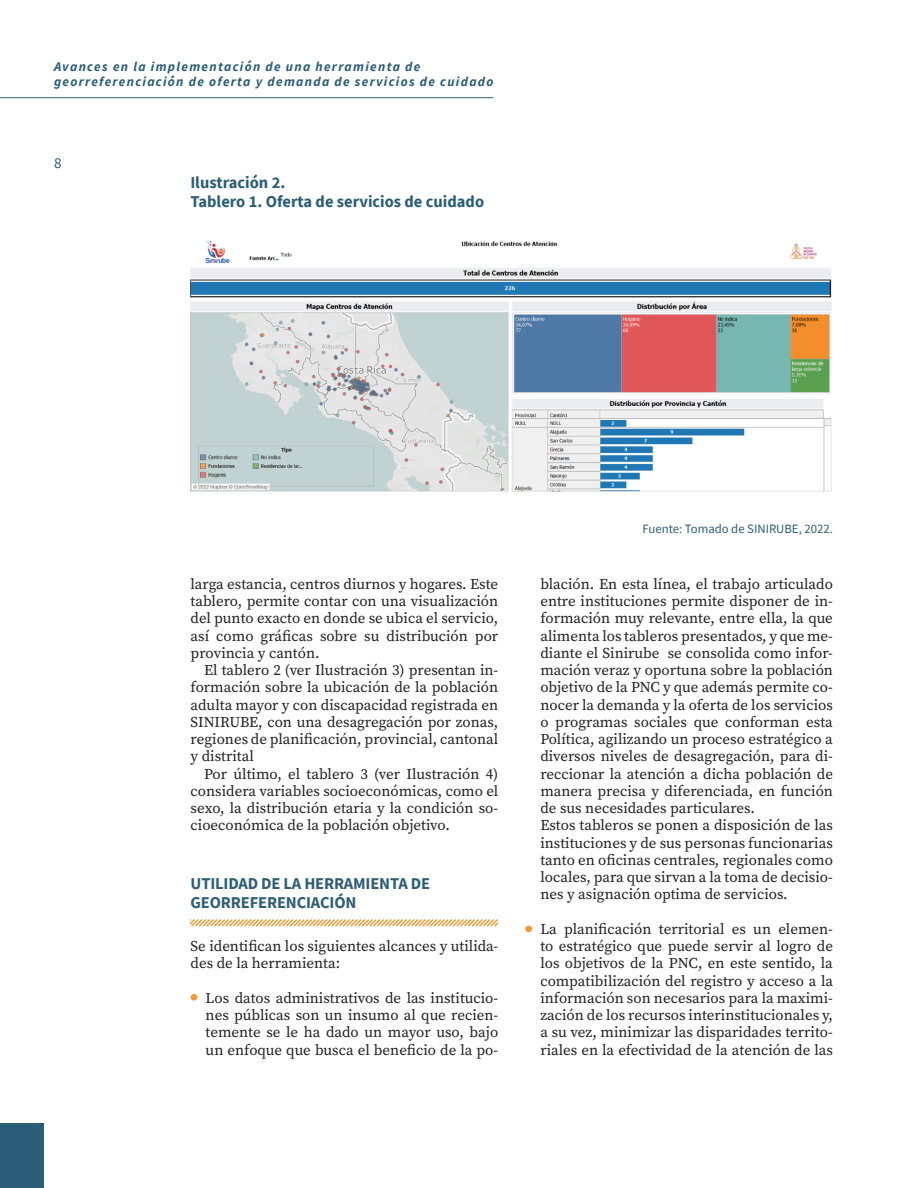
<style>
.page{position:relative;width:918px;height:1188px;background:#fff}
.page>*{position:absolute;margin:0;border:0;box-sizing:border-box;transform-origin:0 0}
.subti_2{font:700 16.5px "Source Sans Pro";color:#2a5e77}
.subti_2-2{font:700 16.5px/19.5px "Source Sans Pro";letter-spacing:-.01em;color:#2e5f77}
.TEXTO_MADRE{font:15px/17.2px "Source Serif Variable";color:#231f20;text-align:justify}
.t1{font:15px "Source Sans Pro";color:#2a5e77}
.t2{font:italic 700 13.2px/15.9px "Source Sans Pro";letter-spacing:.1em;color:#2a5e77}
.subti_2-3{font:12.75px "Source Sans Pro";color:#2a5e77}
</style>
<div class="page">
<div style="left:0;top:1123px;width:43px;height:65px;background:#2a5e77"></div>
<hr style="left:0;top:97px;width:493px;height:1px;background:#2a5e77">
<svg style="left:190px;top:919px;width:308px;height:8px"></svg>
<div style="left:525px;top:926px;width:7px;height:6px;background:#f79831;border-radius:50%"></div>
<div style="left:191px;top:994px;width:6px;height:7px;background:#f79831;border-radius:50%"></div>
<img style="left:190px;top:240px;width:642px;height:252px">
<p class="t2" style="left:54px;top:58px;width:441px">Avances en la implementación de una herramienta de georreferenciación de oferta y demanda de servicios de cuidado</p>
<p class="t1" style="left:54px;top:154px;width:9px">8</p>
<p class="subti_2" style="left:190px;top:171px;width:96px">Ilustración 2.</p>
<p class="subti_2" style="left:190px;top:191px;width:295px">Tablero 1. Oferta de servicios de cuidado</p>
<p class="TEXTO_MADRE" style="left:191px;top:575px;width:309px">larga estancia, centros diurnos y hogares. Este tablero, permite contar con una visualización del punto exacto en donde se ubica el servicio, así como gráficas sobre su distribución por provincia y cantón.</p>
<p class="TEXTO_MADRE" style="left:191px;top:661px;width:309px;text-indent:13px">El tablero 2 (ver Ilustración 3) presentan in&shy;formación sobre la ubicación de la población adulta mayor y con discapacidad registrada en SINIRUBE, con una desagregación por zonas, regiones de planificación, provincial, cantonal y distrital</p>
<p class="TEXTO_MADRE" style="left:191px;top:765px;width:309px;text-indent:13px">Por último, el tablero 3 (ver Ilustración 4) considera variables socioeconómicas, como el sexo, la distribución etaria y la condición so&shy;cioeconómica de la población objetivo.</p>
<p class="subti_2-2" style="left:191px;top:873px;width:241px">UTILIDAD DE LA HERRAMIENTA DE<br>GEORREFERENCIACIÓN</p>
<p class="TEXTO_MADRE" style="left:191px;top:937px;width:309px">Se identifican los siguientes alcances y utilida&shy;des de la herramienta:</p>
<p class="TEXTO_MADRE" style="left:206px;top:989px;width:294px">Los datos administrativos de las institucio&shy;nes públicas son un insumo al que recien&shy;temente se le ha dado un mayor uso, bajo un enfoque que busca el beneficio de la po-</p>
<p class="subti_2-3" style="left:642px;top:521px;width:192px">Fuente: Tomado de SINIRUBE, 2022.</p>
<p class="TEXTO_MADRE" style="left:540px;top:575px;width:294px">blación. En esta línea, el trabajo articulado entre instituciones permite disponer de in&shy;formación muy relevante, entre ella, la que alimenta los tableros presentados, y que me&shy;diante el Sinirube se consolida como infor&shy;mación veraz y oportuna sobre la población objetivo de la PNC y que además permite co&shy;nocer la demanda y la oferta de los servicios o programas sociales que conforman esta Política, agilizando un proceso estratégico a diversos niveles de desagregación, para di&shy;reccionar la atención a dicha población de manera precisa y diferenciada, en función de sus necesidades particulares.</p>
<p class="TEXTO_MADRE" style="left:540px;top:817px;width:294px">Estos tableros se ponen a disposición de las instituciones y de sus personas funcionarias tanto en oficinas centrales, regionales como locales, para que sirvan a la toma de decisio&shy;nes y asignación optima de servicios.</p>
<p class="TEXTO_MADRE" style="left:540px;top:920px;width:294px">La planificación territorial es un elemen&shy;to estratégico que puede servir al logro de los objetivos de la PNC, en este sentido, la compatibilización del registro y acceso a la información son necesarios para la maximi&shy;zación de los recursos interinstitucionales y, a su vez, minimizar las disparidades territo&shy;riales en la efectividad de la atención de las</p>
</div>
